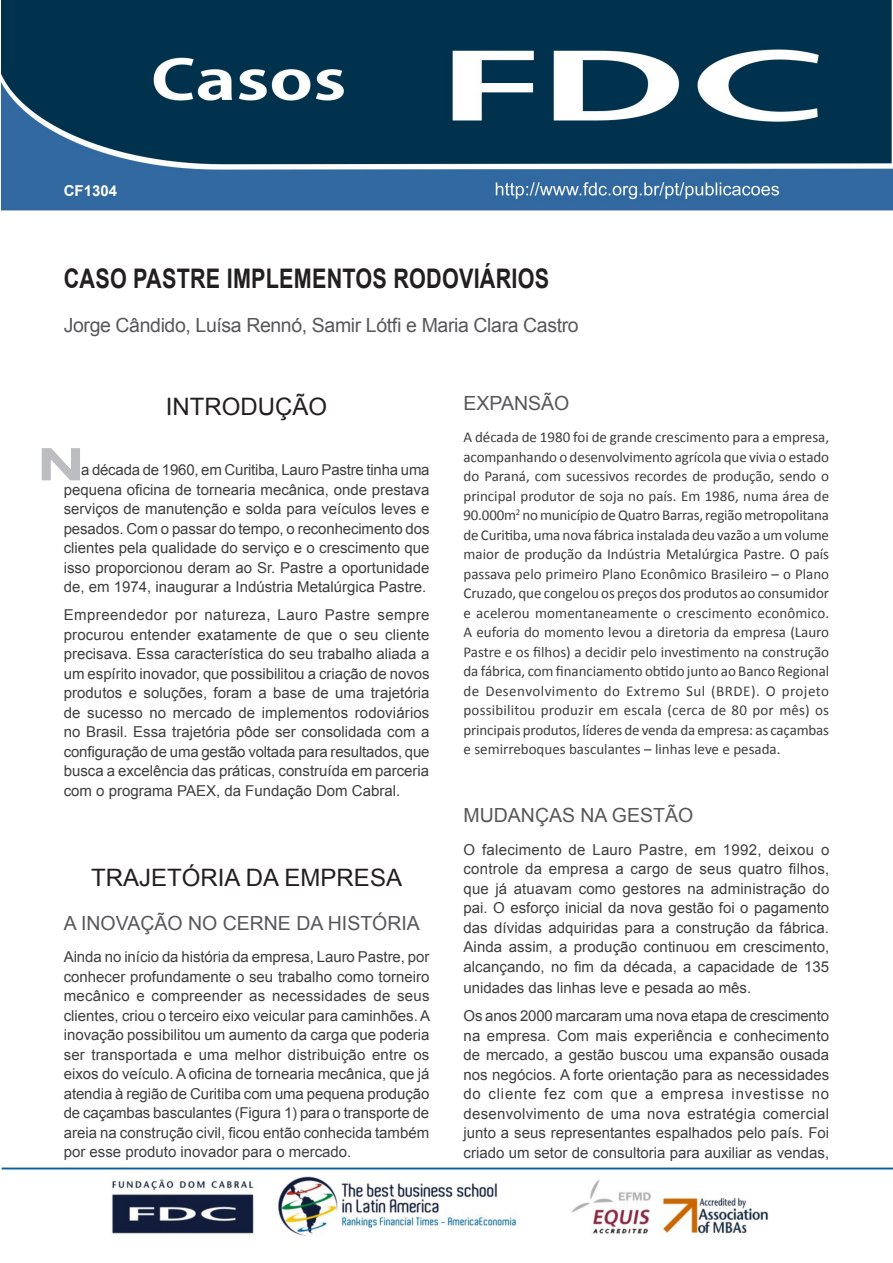
<style>
.page{position:relative;width:893px;height:1263px;background:#fff}
.page>*{position:absolute;margin:0;border:0;box-sizing:border-box;transform-origin:0 0}
.Titulo{font:700 45px "Arial";color:#bcbdc0;scale:1.5 1}
.Titulo-2{font:700 27px "Arial";letter-spacing:.01em;color:#231f20;scale:.8 1}
.Subtítulo{font:24px "Arial";color:#231f20}
.Subtitulo_2{font:19.5px "Arial";letter-spacing:-.02em;color:#57585a}
.Subtitulo_1{font:19.5px "Arial";color:#57585a}
.Corpo_do_texto{font:15px/19.5px "Arial";color:#3e3e3f;text-align:justify}
.Corpo_do_texto-2{font:15px/19.5px "Calibri";color:#3e3e3f;text-align:justify}
.Corpo_do_texto-3{font:700 15px "Arial";color:#fff}
</style>
<div class="page">
<img style="left:2px;top:0;width:891px;height:1236px">
<svg style="left:61px;top:242px;width:521px;height:98px"></svg>
<p class="Corpo_do_texto-3" style="left:64px;top:180px;width:55px">CF1304</p>
<p class="Titulo-2" style="left:64px;top:260px;width:608px">CASO PASTRE IMPLEMENTOS RODOVIÁRIOS</p>
<p class="Subtitulo_2" style="left:64px;top:313px;width:516px">Jorge Cândido, Luísa Rennó, Samir Lótfi e Maria Clara Castro</p>
<p class="Subtítulo" style="left:166px;top:391px;width:163px">INTRODUÇÃO</p>
<p class="Titulo" style="left:37px;top:434px;width:34px">N</p>
<p class="Corpo_do_texto" style="left:64px;top:460px;width:367px;text-indent:17px">a década de 1960, em Curitiba, Lauro Pastre tinha uma pequena oficina de tornearia mecânica, onde prestava serviços de manutenção e solda para veículos leves e pesados. Com o passar do tempo, o reconhecimento dos clientes pela qualidade do serviço e o crescimento que isso proporcionou deram ao Sr. Pastre a oportunidade de, em 1974, inaugurar a Indústria Metalúrgica Pastre.</p>
<p class="Corpo_do_texto" style="left:64px;top:605px;width:367px">Empreendedor por natureza, Lauro Pastre sempre procurou entender exatamente de que o seu cliente precisava. Essa característica do seu trabalho aliada a um espírito inovador, que possibilitou a criação de novos produtos e soluções, foram a base de uma trajetória de sucesso no mercado de implementos rodoviários no Brasil. Essa trajetória pôde ser consolidada com a configuração de uma gestão voltada para resultados, que busca a excelência das práticas, construída em parceria com o programa PAEX, da Fundação Dom Cabral.</p>
<p class="Subtítulo" style="left:91px;top:862px;width:312px">TRAJETÓRIA DA EMPRESA</p>
<p class="Subtitulo_1" style="left:64px;top:910px;width:358px">A INOVAÇÃO NO CERNE DA HISTÓRIA</p>
<p class="Corpo_do_texto" style="left:64px;top:947px;width:368px">Ainda no início da história da empresa, Lauro Pastre, por conhecer profundamente o seu trabalho como torneiro mecânico e compreender as necessidades de seus clientes, criou o terceiro eixo veicular para caminhões. A inovação possibilitou um aumento da carga que poderia ser transportada e uma melhor distribuição entre os eixos do veículo. A oficina de tornearia mecânica, que já atendia à região de Curitiba com uma pequena produção de caçambas basculantes (Figura 1) para o transporte de areia na construção civil, ficou então conhecida também por esse produto inovador para o mercado.</p>
<p class="Subtitulo_1" style="left:463px;top:391px;width:107px">EXPANSÃO</p>
<p class="Corpo_do_texto-2" style="left:463px;top:428px;width:367px">A década de 1980 foi de grande crescimento para a empresa, acompanhando o desenvolvimento agrícola que vivia o estado do Paraná, com sucessivos recordes de produção, sendo o principal produtor de soja no país. Em 1986, numa área de 90.000m<sup>2</sup> no município de Quatro Barras, região metropolitana de Curitiba, uma nova fábrica instalada deu vazão a um volume maior de produção da Indústria Metalúrgica Pastre. O país passava pelo primeiro Plano Econômico Brasileiro – o Plano Cruzado, que congelou os preços dos produtos ao consumidor e acelerou momentaneamente o crescimento econômico.<br>A euforia do momento levou a diretoria da empresa (Lauro Pastre e os filhos) a decidir pelo investimento na construção da fábrica, com financiamento obtido junto ao Banco Regional de Desenvolvimento do Extremo Sul (BRDE). O projeto possibilitou produzir em escala (cerca de 80 por mês) os principais produtos, líderes de venda da empresa: as caçambas e semirreboques basculantes – linhas leve e pesada.</p>
<p class="Subtitulo_1" style="left:463px;top:803px;width:231px">MUDANÇAS NA GESTÃO</p>
<p class="Corpo_do_texto" style="left:463px;top:840px;width:367px">O falecimento de Lauro Pastre, em 1992, deixou o controle da empresa a cargo de seus quatro filhos, que já atuavam como gestores na administração do pai. O esforço inicial da nova gestão foi o pagamento das dívidas adquiridas para a construção da fábrica.<br>Ainda assim, a produção continuou em crescimento, alcançando, no fim da década, a capacidade de 135</p>
<p class="Corpo_do_texto" style="left:463px;top:978px;width:289px">unidades das linhas leve e pesada ao mês.</p>
<p class="Corpo_do_texto" style="left:463px;top:1006px;width:367px">Os anos 2000 marcaram uma nova etapa de crescimento na empresa. Com mais experiência e conhecimento de mercado, a gestão buscou uma expansão ousada nos negócios. A forte orientação para as necessidades do cliente fez com que a empresa investisse no desenvolvimento de uma nova estratégia comercial junto a seus representantes espalhados pelo país. Foi criado um setor de consultoria para auxiliar as vendas,</p>
</div>
